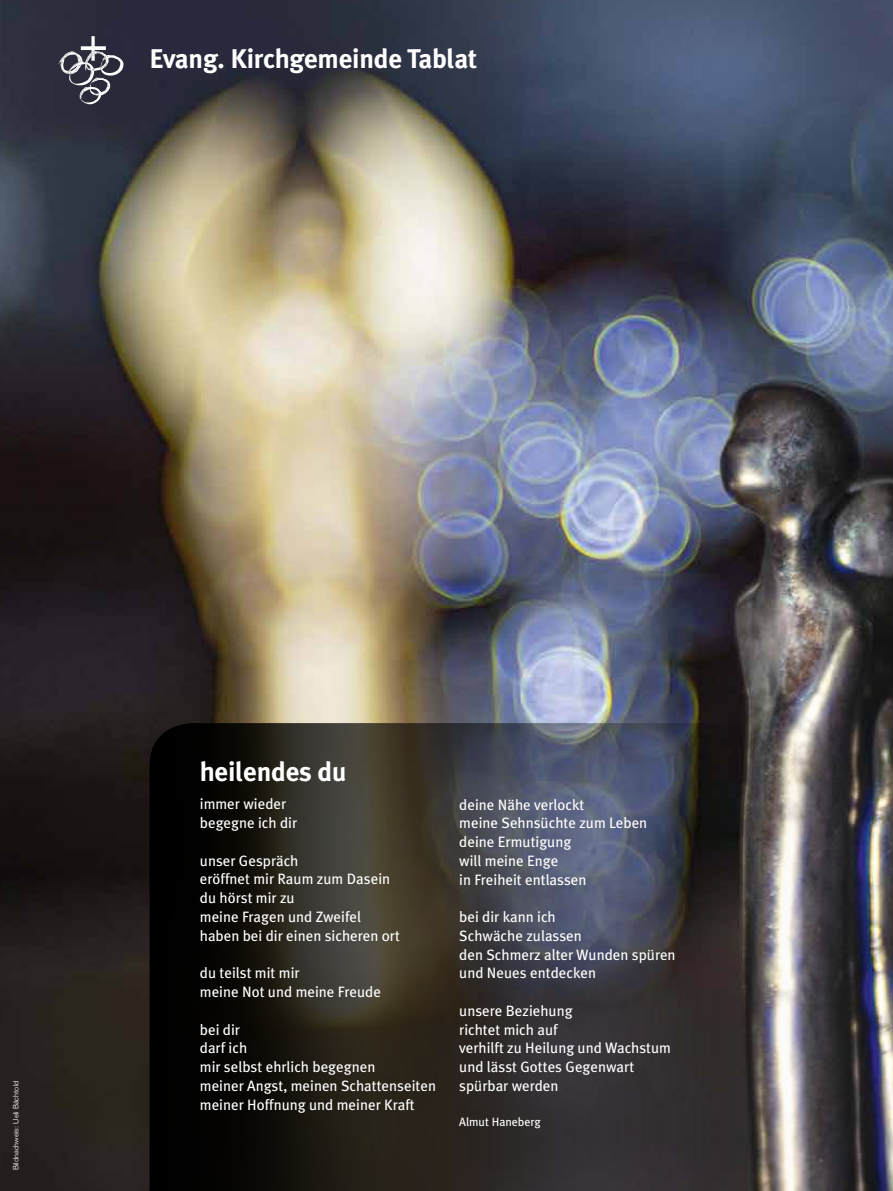
<style>
.page{position:relative;width:893px;height:1191px;background:#fff}
.page>*{position:absolute;margin:0;border:0;box-sizing:border-box;transform-origin:0 0}
.t1{font:700 27px "Meta Plus";letter-spacing:-.01em;color:#fff}
.t2{font:15px/18.8px "Meta Plus";color:#fff}
.t3{font:12px "Meta Plus";color:#fff}
.t4{font:300 7.5px "Folio";color:#fff}
</style>
<div class="page">
<img style="left:0;top:0;width:880px;height:1191px">
<svg style="left:58px;top:36px;width:65px;height:70px;background:#525460"></svg>
<svg style="left:150px;top:723px;width:588px;height:468px;background:#2e2c2c"></svg>
<img style="left:738px;top:683px;width:142px;height:508px">
<img style="left:880px;top:0;width:13px;height:683px">
<img style="left:880px;top:683px;width:13px;height:508px">
<h1 class="t1" style="left:150px;top:43px;width:329px">Evang. Kirchgemeinde Tablat</h1>
<p class="t4" style="left:11px;top:1170px;width:91px;rotate:-90deg">Bildnachweis: Ueli Bächtold</p>
<h1 class="t1" style="left:200px;top:756px;width:148px">heilendes du</h1>
<p class="t2" style="left:200px;top:794px;width:99px">immer wieder begegne ich dir</p>
<p class="t2" style="left:200px;top:851px;width:202px">unser Gespräch<br>eröffnet mir Raum zum Dasein du hörst mir zu<br>meine Fragen und Zweifel haben bei dir einen sicheren 0rt</p>
<p class="t2" style="left:200px;top:963px;width:183px">du teilst mit mir<br>meine Not und meine Freude</p>
<p class="t2" style="left:200px;top:1019px;width:238px">bei dir<br>darf ich<br>mir selbst ehrlich begegnen<br>meiner Angst, meinen Schattenseiten meiner Hoffnung und meiner Kraft</p>
<p class="t2" style="left:459px;top:795px;width:190px">deine Nähe verlockt<br>meine Sehnsüchte zum Leben deine Ermutigung<br>will meine Enge<br>in Freiheit entlassen</p>
<p class="t2" style="left:459px;top:907px;width:218px">bei dir kann ich<br>Schwäche zulassen<br>den Schmerz alter Wunden spüren und Neues entdecken</p>
<p class="t2" style="left:459px;top:1001px;width:213px">unsere Beziehung<br>richtet mich auf<br>verhilft zu Heilung und Wachstum und lässt Gottes Gegenwart spürbar werden</p>
<p class="t3" style="left:459px;top:1115px;width:83px">Almut Haneberg</p>
</div>
